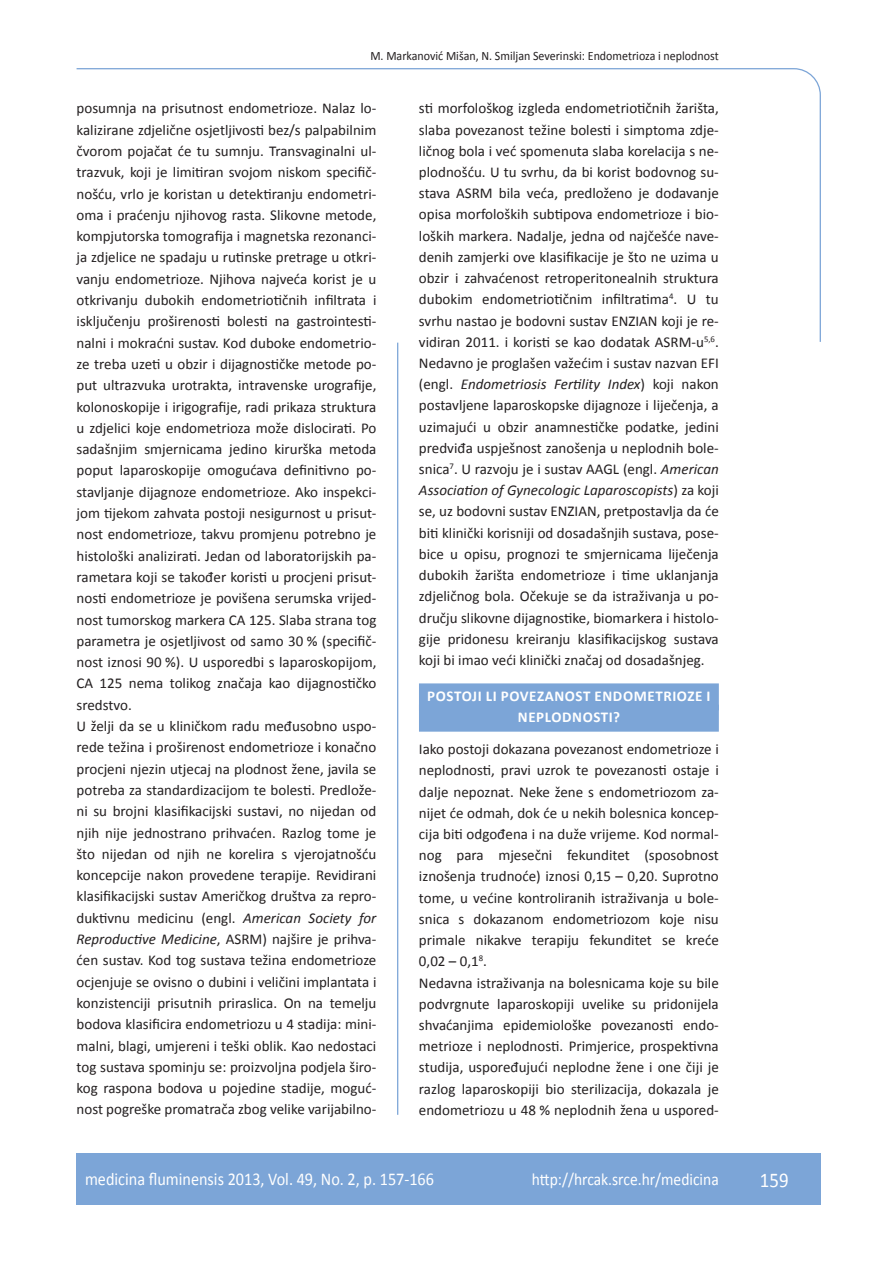
<style>
.page{position:relative;width:889px;height:1268px;background:#fff}
.page>*{position:absolute;margin:0;border:0;box-sizing:border-box;transform-origin:0 0}
.t1{font:21px "Calibri";color:#fff;scale:.9 1}
.t2{font:18px "Calibri";color:#fff;scale:.9 1}
.t3{font:17.25px "Calibri";color:#fff;scale:.9 1}
.t4{font:15px/21.3px "Calibri";color:#231f20}
.t5{font:700 15px/21.1px "Calibri";letter-spacing:.04em;color:#fff;text-align:center}
.t6{font:12.75px "Calibri";color:#231f20;scale:.94 1}
.s1{font-style:italic}
</style>
<div class="page">
<svg style="left:76px;top:68px;width:745px;height:275px"></svg>
<hr style="left:397px;top:342px;width:1px;height:772px;background:#7ca5d7">
<div style="left:77px;top:1152px;width:744px;height:51px;background:#7ca5d7"></div>
<div style="left:419px;top:683px;width:300px;height:27px;background:#7ca5d7"></div>
<div style="left:419px;top:704px;width:300px;height:27px;background:#7ca5d7"></div>
<p class="t6" style="left:370px;top:47px;width:372px">M. Markanović Mišan, N. Smiljan Severinski: Endometrioza i neplodnost</p>
<p class="t4" style="left:77px;top:97px;width:301px">posumnja na prisutnost endometrioze. Nalaz lo&shy;kalizirane zdjelične osjetljivosti bez/s palpabilnim čvorom pojačat će tu sumnju. Transvaginalni ul&shy;trazvuk, koji je limitiran svojom niskom specifič&shy;nošću, vrlo je koristan u detektiranju endometri&shy;oma i praćenju njihovog rasta. Slikovne metode, kompjutorska tomografija i magnetska rezonanci&shy;ja zdjelice ne spadaju u rutinske pretrage u otkri&shy;vanju endometrioze. Njihova najveća korist je u otkrivanju dubokih endometriotičnih infiltrata i isključenju proširenosti bolesti na gastrointesti&shy;nalni i mokraćni sustav. Kod duboke endometrio&shy;ze treba uzeti u obzir i dijagnostičke metode po&shy;put ultrazvuka urotrakta, intravenske urografije, kolonoskopije i irigografije, radi prikaza struktura u zdjelici koje endometrioza može dislocirati. Po sadašnjim smjernicama jedino kirurška metoda poput laparoskopije omogućava definitivno po&shy;stavljanje dijagnoze endometrioze. Ako inspekci&shy;jom tijekom zahvata postoji nesigurnost u prisut&shy;nost endometrioze, takvu promjenu potrebno je histološki analizirati. Jedan od laboratorijskih pa&shy;rametara koji se također koristi u procjeni prisut&shy;nosti endometrioze je povišena serumska vrijed&shy;nost tumorskog markera CA 125. Slaba strana tog parametra je osjetljivost od samo 30 % (specifič&shy;nost iznosi 90 %). U usporedbi s laparoskopijom, CA 125 nema tolikog značaja kao dijagnostičko sredstvo.<br>U želji da se u kliničkom radu međusobno uspo&shy;rede težina i proširenost endometrioze i konačno procjeni njezin utjecaj na plodnost žene, javila se potreba za standardizacijom te bolesti. Predlože&shy;ni su brojni klasifikacijski sustavi, no nijedan od njih nije jednostrano prihvaćen. Razlog tome je što nijedan od njih ne korelira s vjerojatnošću koncepcije nakon provedene terapije. Revidirani klasifikacijski sustav Američkog društva za repro&shy;duktivnu medicinu (engl. <span class="s1">American Society for Reproductive Medicine</span>, ASRM) najšire je prihva&shy;ćen sustav. Kod tog sustava težina endometrioze ocjenjuje se ovisno o dubini i veličini implantata i konzistenciji prisutnih priraslica. On na temelju bodova klasificira endometriozu u 4 stadija: mini&shy;malni, blagi, umjereni i teški oblik. Kao nedostaci tog sustava spominju se: proizvoljna podjela širo&shy;kog raspona bodova u pojedine stadije, moguć&shy;nost pogreške promatrača zbog velike varijabilno-</p>
<p class="t4" style="left:419px;top:97px;width:301px;text-align:justify">sti morfološkog izgleda endometriotičnih žarišta, slaba povezanost težine bolesti i simptoma zdje&shy;ličnog bola i već spomenuta slaba korelacija s ne&shy;plodnošću. U tu svrhu, da bi korist bodovnog su&shy;stava ASRM bila veća, predloženo je dodavanje opisa morfoloških subtipova endometrioze i bio&shy;loških markera. Nadalje, jedna od najčešće nave&shy;denih zamjerki ove klasifikacije je što ne uzima u obzir i zahvaćenost retroperitonealnih struktura dubokim endometriotičnim infiltratima<sup>4</sup>. U tu svrhu nastao je bodovni sustav ENZIAN koji je re&shy;vidiran 2011. i koristi se kao dodatak ASRM-u<sup>5,6</sup>.<br>Nedavno je proglašen važećim i sustav nazvan EFI (engl. <span class="s1">Endometriosis Fertility Index</span>) koji nakon postavljene laparoskopske dijagnoze i liječenja, a uzimajući u obzir anamnestičke podatke, jedini predviđa uspješnost zanošenja u neplodnih bole&shy;snica<sup>7</sup>. U razvoju je i sustav AAGL (engl. <span class="s1">American Association of Gynecologic Laparoscopists</span>) za koji se, uz bodovni sustav ENZIAN, pretpostavlja da će biti klinički korisniji od dosadašnjih sustava, pose&shy;bice u opisu, prognozi te smjernicama liječenja dubokih žarišta endometrioze i time uklanjanja zdjeličnog bola. Očekuje se da istraživanja u po&shy;dručju slikovne dijagnostike, biomarkera i histolo&shy;gije pridonesu kreiranju klasifikacijskog sustava koji bi imao veći klinički značaj od dosadašnjeg.</p>
<p class="t5" style="left:427px;top:684px;width:285px">POSTOJI LI POVEZANOST ENDOMETRIOZE I<br>NEPLODNOSTI?</p>
<p class="t4" style="left:419px;top:737px;width:301px">Iako postoji dokazana povezanost endometrioze i neplodnosti, pravi uzrok te povezanosti ostaje i dalje nepoznat. Neke žene s endometriozom za&shy;nijet će odmah, dok će u nekih bolesnica koncep&shy;cija biti odgođena i na duže vrijeme. Kod normal&shy;nog para mjesečni fekunditet (sposobnost iznošenja trudnoće) iznosi 0,15 – 0,20. Suprotno tome, u većine kontroliranih istraživanja u bole&shy;snica s dokazanom endometriozom koje nisu primale nikakve terapiju fekunditet se kreće 0,02 – 0,1<sup>8</sup>.<br>Nedavna istraživanja na bolesnicama koje su bile podvrgnute laparoskopiji uvelike su pridonijela shvaćanjima epidemiološke povezanosti endo&shy;metrioze i neplodnosti. Primjerice, prospektivna studija, uspoređujući neplodne žene i one čiji je razlog laparoskopiji bio sterilizacija, dokazala je endometriozu u 48 % neplodnih žena u uspored-</p>
<p class="t2" style="left:85px;top:1167px;width:389px">medicina fluminensis 2013, Vol. 49, No. 2, p. 157-166</p>
<p class="t3" style="left:532px;top:1168px;width:209px">http://hrcak.srce.hr/medicina</p>
<h1 class="t1" style="left:760px;top:1166px;width:33px">159</h1>
</div>
